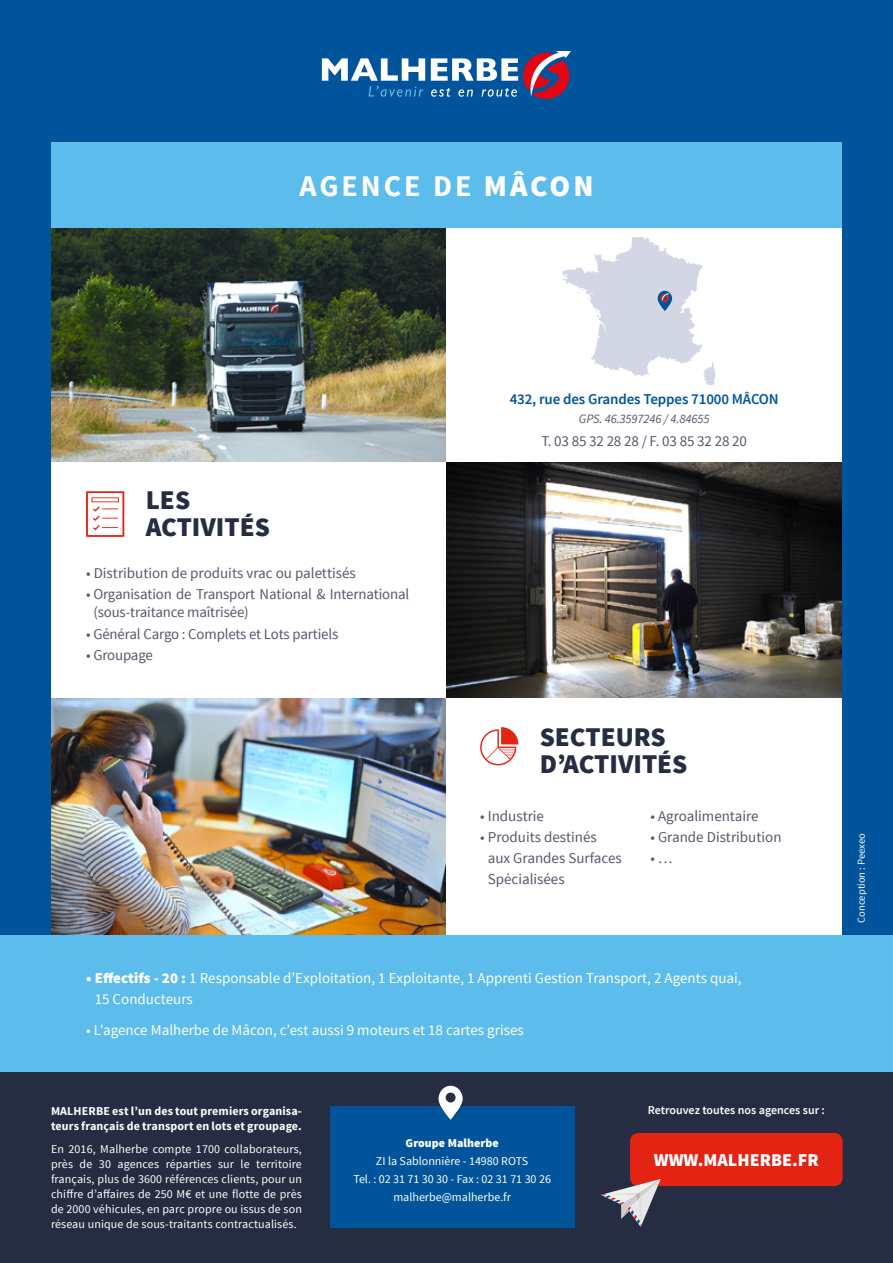
<style>
.page{position:relative;width:893px;height:1263px;background:#00549b}
.page>*{position:absolute;margin:0;border:0;box-sizing:border-box;transform-origin:0 0}
.t1{font:700 30px "Source Sans Pro";letter-spacing:.1em;color:#fff}
.t2{font:900 27px/27px "Source Sans Pro";color:#262c42}
.t3{font:900 18px "Source Sans Pro";color:#fff}
.t4{font:15px/21px "Source Sans Pro";letter-spacing:-.01em;color:#57576b}
.t5{font:15px/21px "Source Sans Pro";color:#fff}
.t6{font:600 15px "Source Sans Pro";letter-spacing:-.01em;color:#00549b}
.t7{font:italic 12.75px "Source Sans Pro";letter-spacing:-.01em;color:#57576b}
.t8{font:12px/14.9px "Source Sans Pro";color:#fff;text-align:justify}
.t9{font:700 12px/14.9px "Source Sans Pro";letter-spacing:.01em;color:#fff}
.t10{font:600 12px "Source Sans Pro";color:#fff}
.t11{font:900 12px "Source Sans Pro";color:#fff}
.t12{font:10.5px "Source Sans Pro";color:#fff}
.s1{font-weight:900}
</style>
<div class="page">
<img style="left:51px;top:227px;width:395px;height:236px">
<img style="left:51px;top:698px;width:395px;height:237px">
<div style="left:51px;top:463px;width:395px;height:235px;background:#fff"></div>
<div style="left:446px;top:227px;width:396px;height:236px;background:#fff"></div>
<div style="left:446px;top:698px;width:396px;height:237px;background:#fff"></div>
<div style="left:51px;top:142px;width:791px;height:85px;background:#5cbceb"></div>
<svg style="left:322px;top:58px;width:103px;height:39px"></svg>
<svg style="left:431px;top:51px;width:140px;height:48px"></svg>
<img style="left:446px;top:463px;width:396px;height:235px">
<svg style="left:86px;top:491px;width:38px;height:46px"></svg>
<svg style="left:480px;top:727px;width:38px;height:38px"></svg>
<svg style="left:562px;top:237px;width:154px;height:148px"></svg>
<div style="left:0;top:1071px;width:893px;height:192px;background:#262c42"></div>
<div style="left:330px;top:1106px;width:245px;height:121px;background:#00549b"></div>
<svg style="left:438px;top:1086px;width:25px;height:34px"></svg>
<div style="left:630px;top:1133px;width:213px;height:53px;background:#e42313;border-radius:9px"></div>
<div style="left:0;top:935px;width:893px;height:136px;background:#5cbceb"></div>
<svg style="left:601px;top:1179px;width:60px;height:48px"></svg>
<h1 class="t1" style="left:299px;top:167px;width:296px">AGENCE DE <span class="s1">MÂCON</span></h1>
<h2 class="t2" style="left:146px;top:486px;width:126px">LES<br>ACTIVITÉS</h2>
<p class="t4" style="left:86px;top:562px;width:271px">• Distribution de produits vrac ou palettisés</p>
<p class="t4" style="left:93px;top:584px;width:317px;line-height:18px;text-indent:-7px">• Organisation de Transport National &amp; International (sous-traitance maîtrisée)</p>
<p class="t4" style="left:86px;top:623px;width:254px">• Général Cargo : Complets et Lots partiels</p>
<p class="t4" style="left:86px;top:644px;width:68px">• Groupage</p>
<p class="t6" style="left:510px;top:389px;width:271px">432, rue des Grandes Teppes 71000 MÂCON</p>
<p class="t7" style="left:579px;top:410px;width:132px">GPS. 46.3597246 / 4.84655</p>
<p class="t4" style="left:541px;top:430px;width:207px">T. 03 85 32 28 28 / F. 03 85 32 28 20</p>
<h2 class="t2" style="left:540px;top:723px;width:149px">SECTEURS<br>D’ACTIVITÉS</h2>
<p class="t4" style="left:480px;top:805px;width:65px">• Industrie</p>
<p class="t4" style="left:488px;top:826px;width:135px;text-indent:-8px">• Produits destinés aux Grandes Surfaces<br>Spécialisées</p>
<p class="t4" style="left:650px;top:805px;width:110px">• Agroalimentaire</p>
<p class="t4" style="left:650px;top:826px;width:133px">• Grande Distribution</p>
<p class="t4" style="left:650px;top:847px;width:23px">• …</p>
<p class="t5" style="left:95px;top:967px;width:648px;text-indent:-9px"><span class="s1">• Effectifs - 20 :</span> 1 Responsable d’Exploitation, 1 Exploitante, 1 Apprenti Gestion Transport, 2 Agents quai,<br>15 Conducteurs</p>
<p class="t5" style="left:86px;top:1019px;width:439px">• L’agence Malherbe de Mâcon, c’est aussi 9 moteurs et 18 cartes grises</p>
<p class="t9" style="left:51px;top:1104px;width:252px">MALHERBE est l’un des tout premiers organisa&shy;teurs français de transport en lots et groupage.</p>
<p class="t8" style="left:51px;top:1142px;width:252px">En 2016, Malherbe compte 1700 collaborateurs, près de 30 agences réparties sur le territoire français, plus de 3600 références clients, pour un chiffre d’affaires de 250 M€ et une flotte de près de 2000 véhicules, en parc propre ou issus de son réseau unique de sous-traitants contractualisés.</p>
<p class="t10" style="left:648px;top:1102px;width:179px">Retrouvez toutes nos agences sur :</p>
<p class="t11" style="left:406px;top:1135px;width:95px">Groupe Malherbe</p>
<p class="t8" style="left:353px;top:1152px;width:199px;line-height:18px;text-align:center">ZI la Sablonnière - 14980 ROTS<br>Tel. : 02 31 71 30 30 - Fax : 02 31 71 30 26 malherbe@malherbe.fr</p>
<h3 class="t3" style="left:654px;top:1148px;width:166px">WWW.MALHERBE.FR</h3>
<p class="t12" style="left:854px;top:922px;width:90px;rotate:-90deg">Conception : Peexeo</p>
</div>
